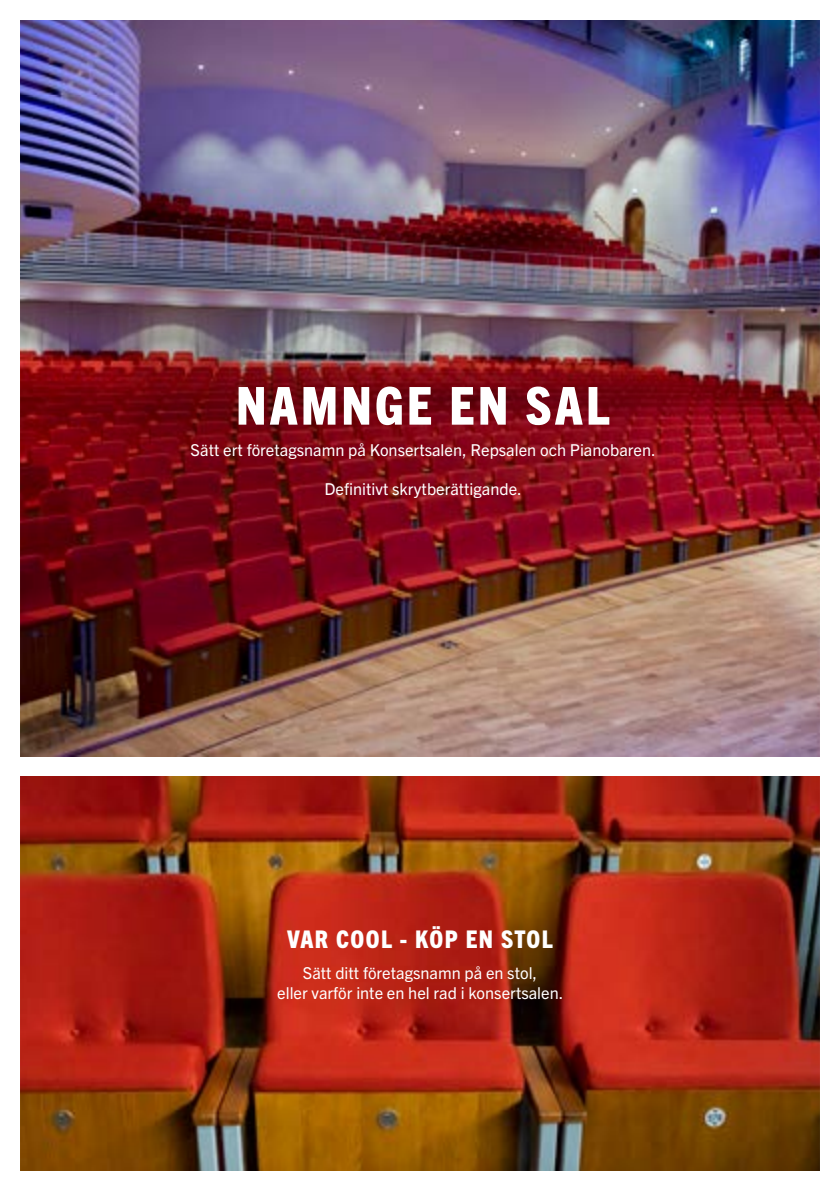
<style>
.page{position:relative;width:840px;height:1191px;background:#fff}
.page>*{position:absolute;margin:0;border:0;box-sizing:border-box;transform-origin:0 0}
.t1{font:800 condensed 52.4px "Trade Gothic Next LT Pro";letter-spacing:.06em;color:#fff}
.t2{font:800 condensed 24.4px "Trade Gothic Next LT Pro";letter-spacing:.06em;color:#fff}
.t3{font:16.4px/19.6px "Trade Gothic Next LT Pro";color:#fff;text-align:center}
</style>
<div class="page">
<img style="left:21px;top:777px;width:797px;height:393px">
<img style="left:21px;top:21px;width:797px;height:735px">
<img style="left:21px;top:95px;width:768px;height:662px">
<h1 class="t1" style="left:236px;top:370px;width:375px">NAMNGE EN SAL</h1>
<p class="t3" style="left:190px;top:439px;width:466px">Sätt ert företagsnamn på Konsertsalen, Repsalen och Pianobaren.</p>
<p class="t3" style="left:324px;top:478px;width:199px">Definitivt skrytberättigande.</p>
<h2 class="t2" style="left:287px;top:922px;width:267px">VAR COOL - KÖP EN STOL</h2>
<p class="t3" style="left:277px;top:962px;width:287px">Sätt ditt företagsnamn på en stol,<br>eller varför inte en hel rad i konsertsalen.</p>
</div>
